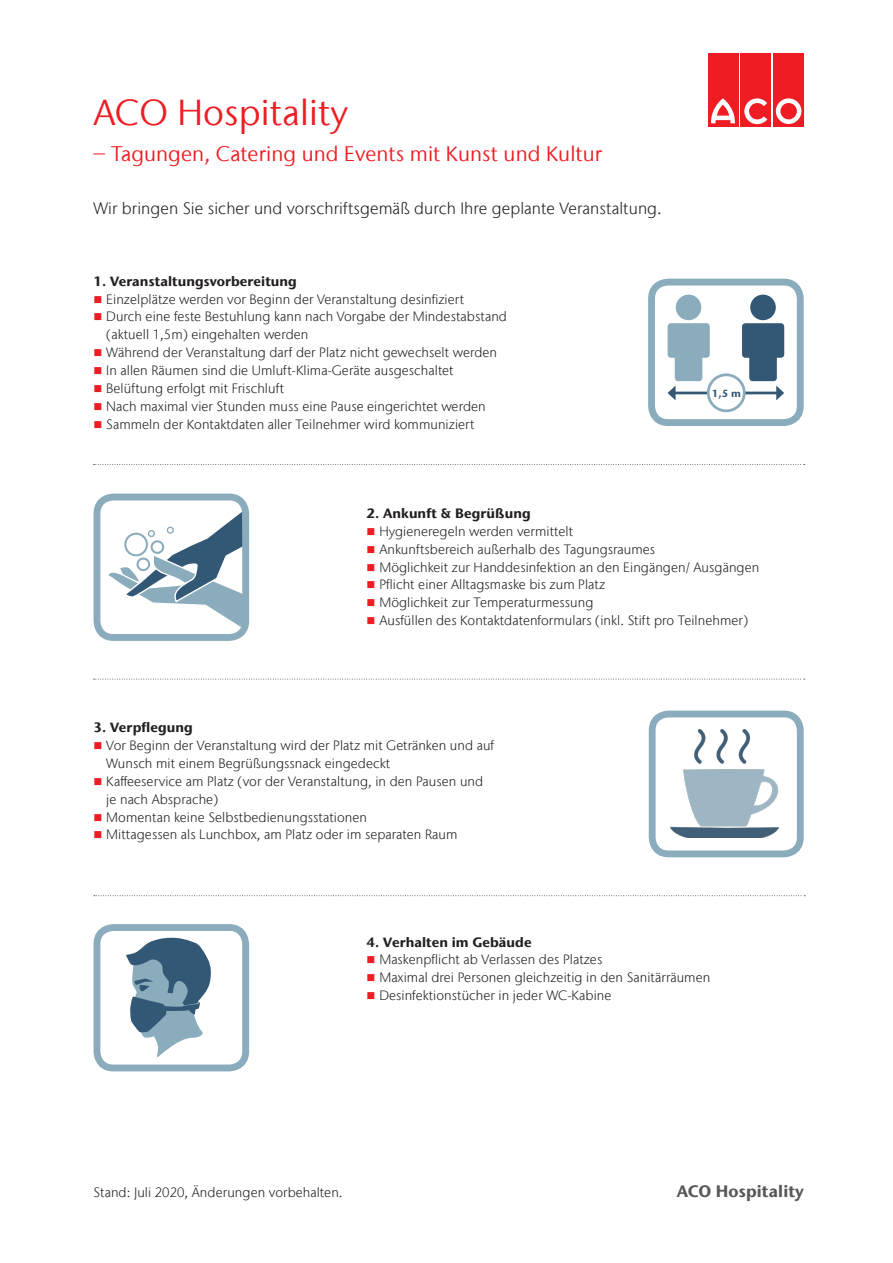
<style>
.page{position:relative;width:893px;height:1263px;background:#fff}
.page>*{position:absolute;margin:0;border:0;box-sizing:border-box;transform-origin:0 0}
.Heading{font:36px "Stone Sans IIITC Com";letter-spacing:.005em;color:#ee1d23}
.Intermediate_heading{font:21px "Stone Sans IIITC Com";letter-spacing:.005em;color:#ee1d23}
.Introduction_text{font:300 16.5px "Stone Sans IIITC Com";letter-spacing:.005em;color:#231f20}
.Body_copy{font:700 16.5px "Stone Sans IIITC Com";letter-spacing:.005em;color:#57585a}
.Body_copy-2{font:300 13.5px/17.9px "Stone Sans IIITC Com";letter-spacing:.005em;color:#231f20}
.Subheadline{font:700 13.5px "Stone Sans IIITC Com";letter-spacing:.005em;color:#231f20}
.t1{font:700 10.35px "Stone Sans IIITC Com";color:#335875}
.s1{color:#ee1d23}
</style>
<div class="page">
<div style="left:708px;top:54px;width:30px;height:73px;background:#ee1d23"></div>
<div style="left:741px;top:54px;width:30px;height:73px;background:#ee1d23"></div>
<div style="left:774px;top:54px;width:30px;height:73px;background:#ee1d23"></div>
<svg style="left:711px;top:98px;width:24px;height:25px"></svg>
<svg style="left:744px;top:98px;width:23px;height:26px"></svg>
<svg style="left:776px;top:98px;width:25px;height:26px"></svg>
<svg style="left:94px;top:464px;width:711px;height:1px"></svg>
<div style="left:648px;top:279px;width:156px;height:147px;border:7px solid #8aacbc;border-radius:16px"></div>
<hr style="left:673px;top:392px;width:106px;height:2px;background:#335875">
<svg style="left:668px;top:386px;width:8px;height:14px"></svg>
<svg style="left:776px;top:386px;width:8px;height:14px"></svg>
<div style="left:708px;top:375px;width:36px;height:36px;background:#fff;border-radius:50%"></div>
<div style="left:707px;top:373px;width:39px;height:39px;border:3px solid #8aacbc;border-radius:50%"></div>
<div style="left:676px;top:295px;width:25px;height:25px;background:#8aacbc;border-radius:50%"></div>
<div style="left:675px;top:325px;width:27px;height:56px;background:#8aacbc;border-radius:3px"></div>
<div style="left:668px;top:323px;width:42px;height:35px;background:#8aacbc;border-radius:3px"></div>
<div style="left:750px;top:295px;width:26px;height:25px;background:#335875;border-radius:50%"></div>
<div style="left:749px;top:325px;width:28px;height:56px;background:#335875;border-radius:3px"></div>
<div style="left:742px;top:323px;width:42px;height:35px;background:#335875;border-radius:3px"></div>
<svg style="left:108px;top:512px;width:133px;height:120px"></svg>
<div style="left:94px;top:494px;width:155px;height:147px;border:7px solid #8aacbc;border-radius:16px"></div>
<div style="left:94px;top:924px;width:155px;height:147px;border:7px solid #8aacbc;border-radius:16px"></div>
<svg style="left:126px;top:937px;width:85px;height:120px"></svg>
<svg style="left:94px;top:679px;width:711px;height:1px"></svg>
<svg style="left:94px;top:895px;width:711px;height:1px"></svg>
<div style="left:649px;top:710px;width:155px;height:147px;border:7px solid #8aacbc;border-radius:16px"></div>
<img style="left:670px;top:729px;width:108px;height:109px">
<p class="Heading" style="left:94px;top:90px;width:256px">ACO Hospitality</p>
<p class="Intermediate_heading" style="left:94px;top:140px;width:510px">– Tagungen, Catering und Events mit Kunst und Kultur</p>
<p class="Introduction_text" style="left:94px;top:198px;width:570px">Wir bringen Sie sicher und vorschriftsgemäß durch Ihre geplante Veranstaltung.</p>
<p class="Subheadline" style="left:94px;top:272px;width:205px">1. Veranstaltungsvorbereitung</p>
<p class="Body_copy-2" style="left:94px;top:290px;width:372px"><span class="s1">■</span> Einzelplätze werden vor Beginn der Veranstaltung desinfiziert</p>
<p class="Body_copy-2" style="left:106px;top:308px;width:402px;text-indent:-13px"><span class="s1">■</span> Durch eine feste Bestuhlung kann nach Vorgabe der Mindestabstand (aktuell 1,5m) eingehalten werden</p>
<p class="Body_copy-2" style="left:94px;top:343px;width:405px"><span class="s1">■</span> Während der Veranstaltung darf der Platz nicht gewechselt werden</p>
<p class="Body_copy-2" style="left:94px;top:361px;width:361px"><span class="s1">■</span> In allen Räumen sind die Umluft-Klima-Geräte ausgeschaltet</p>
<p class="Body_copy-2" style="left:94px;top:379px;width:192px"><span class="s1">■</span> Belüftung erfolgt mit Frischluft</p>
<p class="Body_copy-2" style="left:94px;top:397px;width:394px"><span class="s1">■</span> Nach maximal vier Stunden muss eine Pause eingerichtet werden</p>
<p class="Body_copy-2" style="left:94px;top:415px;width:383px"><span class="s1">■</span> Sammeln der Kontaktdaten aller Teilnehmer wird kommuniziert</p>
<p class="t1" style="left:712px;top:387px;width:31px">1,5 m</p>
<p class="Subheadline" style="left:367px;top:504px;width:166px">2. Ankunft &amp; Begrüßung</p>
<p class="Body_copy-2" style="left:367px;top:522px;width:208px"><span class="s1">■</span> Hygieneregeln werden vermittelt</p>
<p class="Body_copy-2" style="left:367px;top:540px;width:290px"><span class="s1">■</span> Ankunftsbereich außerhalb des Tagungsraumes</p>
<p class="Body_copy-2" style="left:367px;top:558px;width:394px"><span class="s1">■</span> Möglichkeit zur Handdesinfektion an den Eingängen/ Ausgängen</p>
<p class="Body_copy-2" style="left:367px;top:576px;width:240px"><span class="s1">■</span> Pflicht einer Alltagsmaske bis zum Platz</p>
<p class="Body_copy-2" style="left:367px;top:593px;width:228px"><span class="s1">■</span> Möglichkeit zur Temperaturmessung</p>
<p class="Body_copy-2" style="left:367px;top:611px;width:383px"><span class="s1">■</span> Ausfüllen des Kontaktdatenformulars (inkl. Stift pro Teilnehmer)</p>
<p class="Subheadline" style="left:94px;top:719px;width:101px">3. Verpflegung</p>
<p class="Body_copy-2" style="left:106px;top:736px;width:389px;text-indent:-13px"><span class="s1">■</span> Vor Beginn der Veranstaltung wird der Platz mit Getränken und auf<br>Wunsch mit einem Begrüßungssnack eingedeckt</p>
<p class="Body_copy-2" style="left:106px;top:772px;width:378px;text-indent:-13px"><span class="s1">■</span> Kaffeeservice am Platz (vor der Veranstaltung, in den Pausen und je nach Absprache)</p>
<p class="Body_copy-2" style="left:94px;top:808px;width:275px"><span class="s1">■</span> Momentan keine Selbstbedienungsstationen</p>
<p class="Body_copy-2" style="left:94px;top:826px;width:365px"><span class="s1">■</span> Mittagessen als Lunchbox, am Platz oder im separaten Raum</p>
<p class="Subheadline" style="left:367px;top:933px;width:166px">4. Verhalten im Gebäude</p>
<p class="Body_copy-2" style="left:367px;top:951px;width:237px"><span class="s1">■</span> Maskenpflicht ab Verlassen des Platzes</p>
<p class="Body_copy-2" style="left:367px;top:968px;width:345px"><span class="s1">■</span> Maximal drei Personen gleichzeitig in den Sanitärräumen</p>
<p class="Body_copy-2" style="left:367px;top:986px;width:246px"><span class="s1">■</span> Desinfektionstücher in jeder WC-Kabine</p>
<p class="Body_copy-2" style="left:94px;top:1183px;width:251px">Stand: Juli 2020, Änderungen vorbehalten.</p>
<p class="Body_copy" style="left:677px;top:1180px;width:129px">ACO Hospitality</p>
</div>
